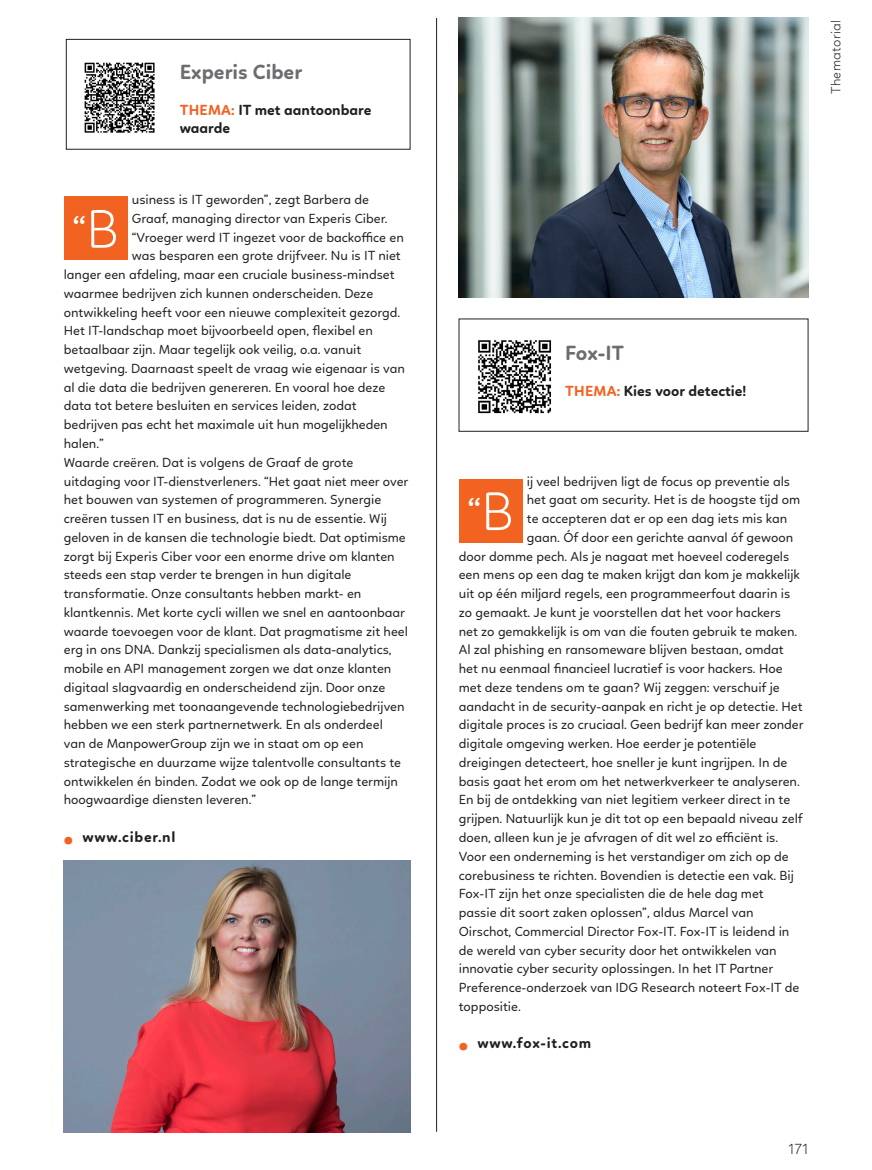
<style>
.page{position:relative;width:872px;height:1170px;background:#fff}
.page>*{position:absolute;margin:0;border:0;box-sizing:border-box;transform-origin:0 0}
._07Initiaal{font:300 46.5px "Linotte";color:#fff}
.naam_bedrijf{font:700 21px "Linotte";color:#6c6d70}
.thema{font:700 15px/18px "Linotte";color:#231f20}
.www{font:700 15px "Linotte";letter-spacing:.05em;color:#231f20}
.t1{font:300 15px "Linotte";color:#231f20}
.plat{font:13.5px/18.8px "Linotte";color:#231f20}
.bedrijsnaam_nw{font:300 13.5px "Linotte";letter-spacing:.03em;color:#231f20}
.s1{color:#f26221}
.s2{font-size:27px;color:#f26221}
.s3{font-size:55.5px}
</style>
<div class="page">
<hr style="left:436px;top:18px;width:1px;height:1113px;background:#231f20">
<img style="left:64px;top:860px;width:346px;height:272px">
<div style="left:64px;top:196px;width:64px;height:64px;background:#f26221"></div>
<div style="left:66px;top:39px;width:344px;height:110px;border:1px solid #231f20"></div>
<img style="left:459px;top:18px;width:349px;height:280px">
<div style="left:459px;top:478px;width:63px;height:64px;background:#f26221"></div>
<img style="left:478px;top:340px;width:73px;height:74px">
<img style="left:84px;top:62px;width:71px;height:71px">
<p class="naam_bedrijf" style="left:180px;top:59px;width:124px">Experis Ciber</p>
<p class="thema" style="left:180px;top:101px;width:193px"><span class="s1">THEMA:</span> IT met aantoonbare waarde</p>
<p class="plat" style="left:132px;top:190px;width:239px">usiness is IT geworden”, zegt Barbera de</p>
<p class="plat" style="left:132px;top:209px;width:257px">Graaf, managing director van Experis Ciber.</p>
<p class="plat" style="left:132px;top:227px;width:273px">“Vroeger werd IT ingezet voor de backoffice en</p>
<p class="plat" style="left:132px;top:246px;width:270px">was besparen een grote drijfveer. Nu is IT niet</p>
<p class="plat" style="left:64px;top:265px;width:332px">langer een afdeling, maar een cruciale business-mindset</p>
<p class="plat" style="left:64px;top:284px;width:311px">waarmee bedrijven zich kunnen onderscheiden. Deze</p>
<p class="plat" style="left:64px;top:302px;width:338px">ontwikkeling heeft voor een nieuwe complexiteit gezorgd.</p>
<p class="plat" style="left:64px;top:321px;width:310px">Het IT-landschap moet bijvoorbeeld open, flexibel en</p>
<p class="plat" style="left:64px;top:340px;width:299px">betaalbaar zijn. Maar tegelijk ook veilig, o.a. vanuit</p>
<p class="plat" style="left:64px;top:359px;width:343px">wetgeving. Daarnaast speelt de vraag wie eigenaar is van</p>
<p class="plat" style="left:64px;top:377px;width:323px">al die data die bedrijven genereren. En vooral hoe deze</p>
<p class="plat" style="left:64px;top:396px;width:294px">data tot betere besluiten en services leiden, zodat</p>
<p class="plat" style="left:64px;top:415px;width:325px">bedrijven pas echt het maximale uit hun mogelijkheden</p>
<p class="plat" style="left:64px;top:434px;width:42px">halen.”</p>
<p class="plat" style="left:64px;top:452px;width:346px">Waarde creëren. Dat is volgens de Graaf de grote uitdaging voor IT-dienstverleners. “Het gaat niet meer over het bouwen van systemen of programmeren. Synergie creëren tussen IT en business, dat is nu de essentie. Wij geloven in de kansen die technologie biedt. Dat optimisme zorgt bij Experis Ciber voor een enorme drive om klanten steeds een stap verder te brengen in hun digitale transformatie. Onze consultants hebben markt- en klantkennis. Met korte cycli willen we snel en aantoonbaar waarde toevoegen voor de klant. Dat pragmatisme zit heel erg in ons DNA. Dankzij specialismen als data-analytics, mobile en API management zorgen we dat onze klanten digitaal slagvaardig en onderscheidend zijn. Door onze samenwerking met toonaangevende technologiebedrijven hebben we een sterk partnernetwerk. En als onderdeel<br>van de ManpowerGroup zijn we in staat om op een strategische en duurzame wijze talentvolle consultants te ontwikkelen én binden. Zodat we ook op de lange termijn hoogwaardige diensten leveren.”</p>
<p class="www" style="left:64px;top:828px;width:113px"><span class="s2">•</span> www.ciber.nl</p>
<p class="_07Initiaal" style="left:72px;top:205px;width:48px">“<span class="s3">B</span></p>
<p class="bedrijsnaam_nw" style="left:828px;top:94px;width:76px;rotate:-90deg">Thematorial</p>
<p class="naam_bedrijf" style="left:565px;top:340px;width:60px">Fox-IT</p>
<p class="thema" style="left:565px;top:381px;width:183px"><span class="s1">THEMA:</span> Kies voor detectie!</p>
<p class="plat" style="left:527px;top:471px;width:265px">ij veel bedrijven ligt de focus op preventie als</p>
<p class="plat" style="left:527px;top:490px;width:275px">het gaat om security. Het is de hoogste tijd om</p>
<p class="plat" style="left:527px;top:509px;width:262px">te accepteren dat er op een dag iets mis kan</p>
<p class="plat" style="left:527px;top:527px;width:268px">gaan. Óf door een gerichte aanval óf gewoon</p>
<p class="plat" style="left:459px;top:546px;width:332px">door domme pech. Als je nagaat met hoeveel coderegels</p>
<p class="plat" style="left:459px;top:565px;width:342px">een mens op een dag te maken krijgt dan kom je makkelijk</p>
<p class="plat" style="left:459px;top:584px;width:333px">uit op één miljard regels, een programmeerfout daarin is</p>
<p class="plat" style="left:459px;top:602px;width:324px">zo gemaakt. Je kunt je voorstellen dat het voor hackers</p>
<p class="plat" style="left:459px;top:621px;width:340px">net zo gemakkelijk is om van die fouten gebruik te maken.</p>
<p class="plat" style="left:459px;top:640px;width:326px">Al zal phishing en ransomeware blijven bestaan, omdat</p>
<p class="plat" style="left:459px;top:659px;width:325px">het nu eenmaal financieel lucratief is voor hackers. Hoe</p>
<p class="plat" style="left:459px;top:677px;width:322px">met deze tendens om te gaan? Wij zeggen: verschuif je</p>
<p class="plat" style="left:459px;top:696px;width:345px">aandacht in de security-aanpak en richt je op detectie. Het</p>
<p class="plat" style="left:459px;top:715px;width:346px">digitale proces is zo cruciaal. Geen bedrijf kan meer zonder</p>
<p class="plat" style="left:459px;top:734px;width:299px">digitale omgeving werken. Hoe eerder je potentiële</p>
<p class="plat" style="left:459px;top:752px;width:330px">dreigingen detecteert, hoe sneller je kunt ingrijpen. In de</p>
<p class="plat" style="left:459px;top:771px;width:342px">basis gaat het erom om het netwerkverkeer te analyseren.</p>
<p class="plat" style="left:459px;top:790px;width:333px">En bij de ontdekking van niet legitiem verkeer direct in te</p>
<p class="plat" style="left:459px;top:809px;width:345px">grijpen. Natuurlijk kun je dit tot op een bepaald niveau zelf</p>
<p class="plat" style="left:459px;top:827px;width:321px">doen, alleen kun je je afvragen of dit wel zo efficiënt is.</p>
<p class="plat" style="left:459px;top:846px;width:331px">Voor een onderneming is het verstandiger om zich op de</p>
<p class="plat" style="left:459px;top:865px;width:336px">corebusiness te richten. Bovendien is detectie een vak. Bij</p>
<p class="plat" style="left:459px;top:884px;width:306px">Fox-IT zijn het onze specialisten die de hele dag met</p>
<p class="plat" style="left:459px;top:902px;width:296px">passie dit soort zaken oplossen”, aldus Marcel van</p>
<p class="plat" style="left:459px;top:921px;width:332px">Oirschot, Commercial Director Fox-IT. Fox-IT is leidend in</p>
<p class="plat" style="left:459px;top:940px;width:319px">de wereld van cyber security door het ontwikkelen van</p>
<p class="plat" style="left:459px;top:959px;width:316px">innovatie cyber security oplossingen. In het IT Partner</p>
<p class="plat" style="left:459px;top:977px;width:342px">Preference-onderzoek van IDG Research noteert Fox-IT de</p>
<p class="plat" style="left:459px;top:996px;width:64px">toppositie.</p>
<p class="www" style="left:459px;top:1034px;width:134px"><span class="s2">•</span> www.fox-it.com</p>
<p class="_07Initiaal" style="left:467px;top:487px;width:48px">“<span class="s3">B</span></p>
<p class="t1" style="left:788px;top:1140px;width:22px">171</p>
</div>
